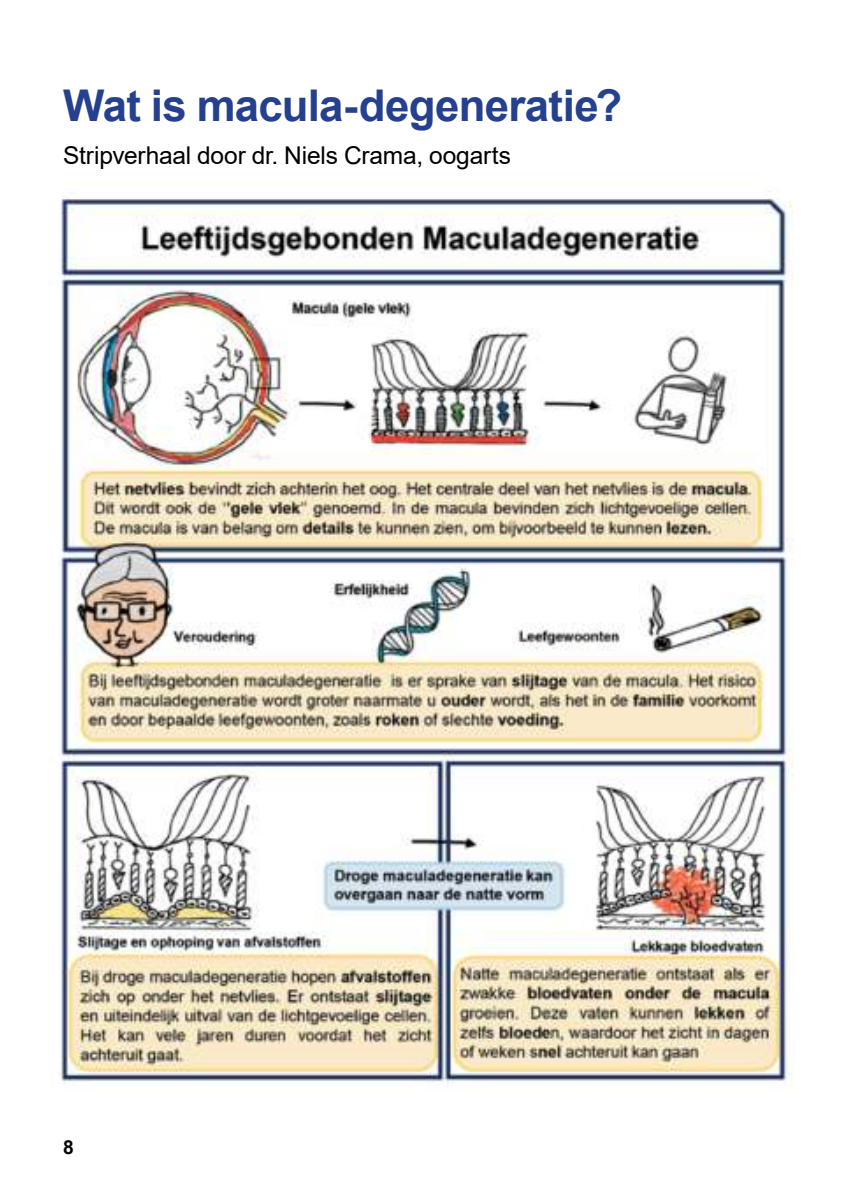
<style>
.page{position:relative;width:844px;height:1191px;background:#fff}
.page>*{position:absolute;margin:0;border:0;box-sizing:border-box;transform-origin:0 0}
.t1{font:700 43.75px "Arial";letter-spacing:-.015em;color:#24408e}
.t2{font:24.5px "Arial";letter-spacing:-.01em;color:#000}
.t3{font:700 19.25px "Arial";color:#000}
</style>
<div class="page">
<img style="left:60px;top:191px;width:734px;height:895px">
<h1 class="t1" style="left:63px;top:89px;width:560px">Wat is macula-degeneratie?</h1>
<p class="t2" style="left:63px;top:147px;width:449px">Stripverhaal door dr. Niels Crama, oogarts</p>
<p class="t3" style="left:63px;top:1140px;width:12px">8</p>
</div>
